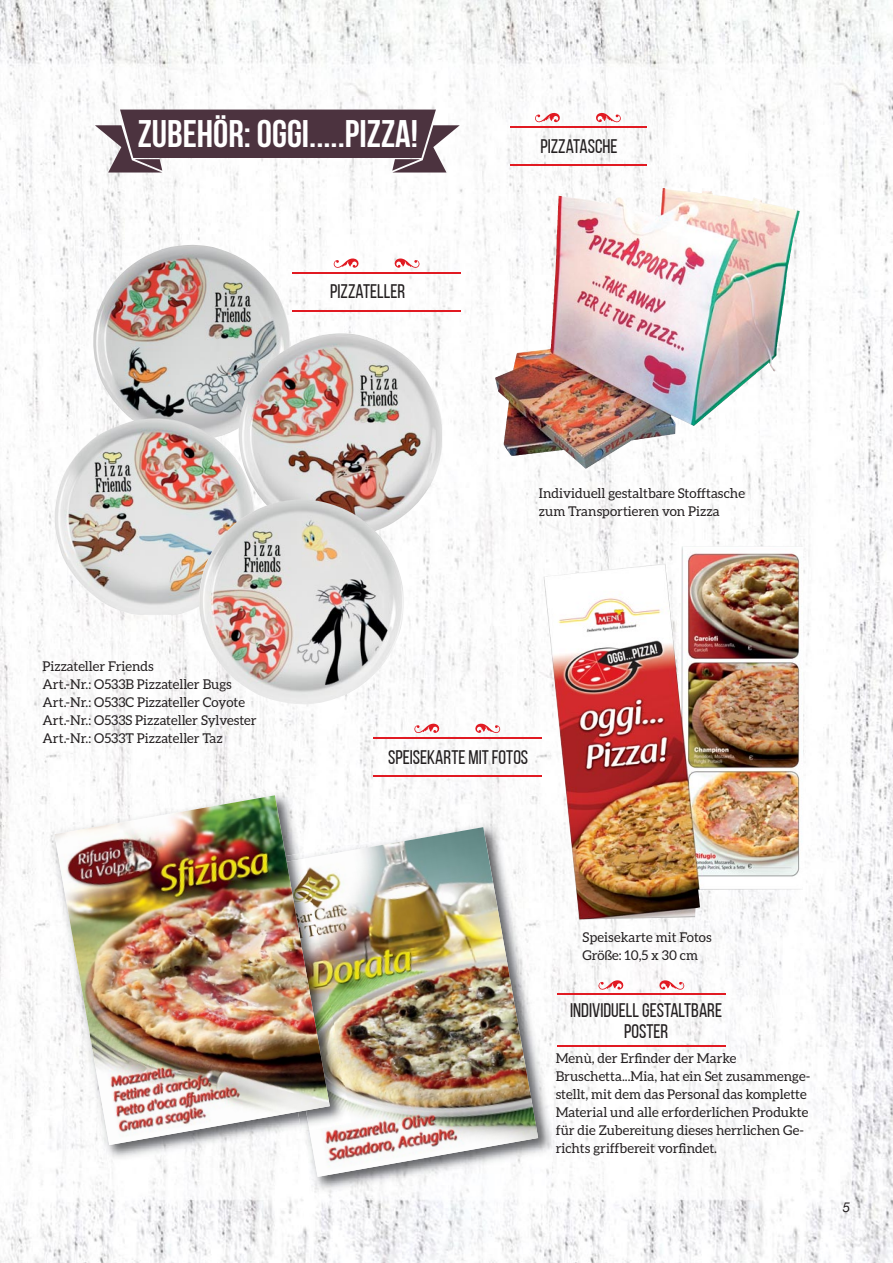
<style>
.page{position:relative;width:893px;height:1263px;background:#fff}
.page>*{position:absolute;margin:0;border:0;box-sizing:border-box;transform-origin:0 0}
.t1{font:700 38.4px "Bebas Neue";color:#fff}
.t2{font:19.65px/21px "Bebas Neue";color:#231f20;text-align:center}
.t3{font:13.5px/18px "Aleo";color:#231f20}
.t4{font:italic 13.5px "Helvetica Neue";color:#231f20}
</style>
<div class="page">
<img style="left:0;top:0;width:893px;height:1263px">
<img style="left:263px;top:818px;width:297px;height:380px">
<img style="left:263px;top:827px;width:275px;height:350px">
<img style="left:543px;top:546px;width:260px;height:373px">
<img style="left:92px;top:245px;width:198px;height:173px">
<img style="left:54px;top:418px;width:184px;height:197px">
<img style="left:238px;top:333px;width:204px;height:204px">
<img style="left:199px;top:500px;width:205px;height:204px">
<svg style="left:95px;top:110px;width:365px;height:63px"></svg>
<hr style="left:557px;top:994px;width:169px;height:1px;background:#e11a22">
<svg style="left:598px;top:980px;width:86px;height:11px"></svg>
<hr style="left:557px;top:1045px;width:169px;height:1px;background:#e11a22">
<hr style="left:373px;top:737px;width:169px;height:1px;background:#e11a22">
<hr style="left:373px;top:775px;width:169px;height:2px;background:#e11a22">
<svg style="left:414px;top:724px;width:86px;height:10px"></svg>
<hr style="left:292px;top:272px;width:169px;height:1px;background:#e11a22">
<hr style="left:292px;top:310px;width:169px;height:1px;background:#e11a22">
<svg style="left:334px;top:258px;width:86px;height:11px"></svg>
<img style="left:45px;top:786px;width:259px;height:381px">
<img style="left:330px;top:858px;width:22px;height:272px">
<img style="left:54px;top:795px;width:276px;height:350px">
<img style="left:505px;top:188px;width:157px;height:185px">
<hr style="left:510px;top:126px;width:137px;height:2px;background:#e11a22">
<hr style="left:510px;top:165px;width:137px;height:1px;background:#e11a22">
<svg style="left:535px;top:113px;width:86px;height:10px"></svg>
<h1 class="t1" style="left:138px;top:113px;width:282px">ZUBEHÖR: OGGI.....PIZZA!</h1>
<h2 class="t2" style="left:330px;top:280px;width:76px">PIZZATELLER</h2>
<h2 class="t2" style="left:540px;top:135px;width:79px">PIZZATASCHE</h2>
<p class="t3" style="left:43px;top:658px;width:216px">Pizzateller Friends<br>Art.-Nr.: O533B Pizzateller Bugs Art.-Nr.: O533C Pizzateller Coyote Art.-Nr.: O533S Pizzateller Sylvester Art.-Nr.: O533T Pizzateller Taz</p>
<p class="t3" style="left:539px;top:485px;width:208px">Individuell gestaltbare Stofftasche zum Transportieren von Pizza</p>
<h2 class="t2" style="left:388px;top:747px;width:142px">SPEISEKARTE MIT FOTOS</h2>
<p class="t3" style="left:583px;top:929px;width:131px">Speisekarte mit Fotos<br>Größe: 10,5 x 30 cm</p>
<h2 class="t2" style="left:570px;top:1000px;width:153px">INDIVIDUELL GESTALTBARE<br>POSTER</h2>
<p class="t3" style="left:556px;top:1050px;width:256px">Menù, der Erfinder der Marke Bruschetta...Mia, hat ein Set zusammenge&shy;stellt, mit dem das Personal das komplette Material und alle erforderlichen Produkte für die Zubereitung dieses herrlichen Ge&shy;richts griffbereit vorfindet.</p>
<p class="t4" style="left:843px;top:1196px;width:9px">5</p>
</div>
